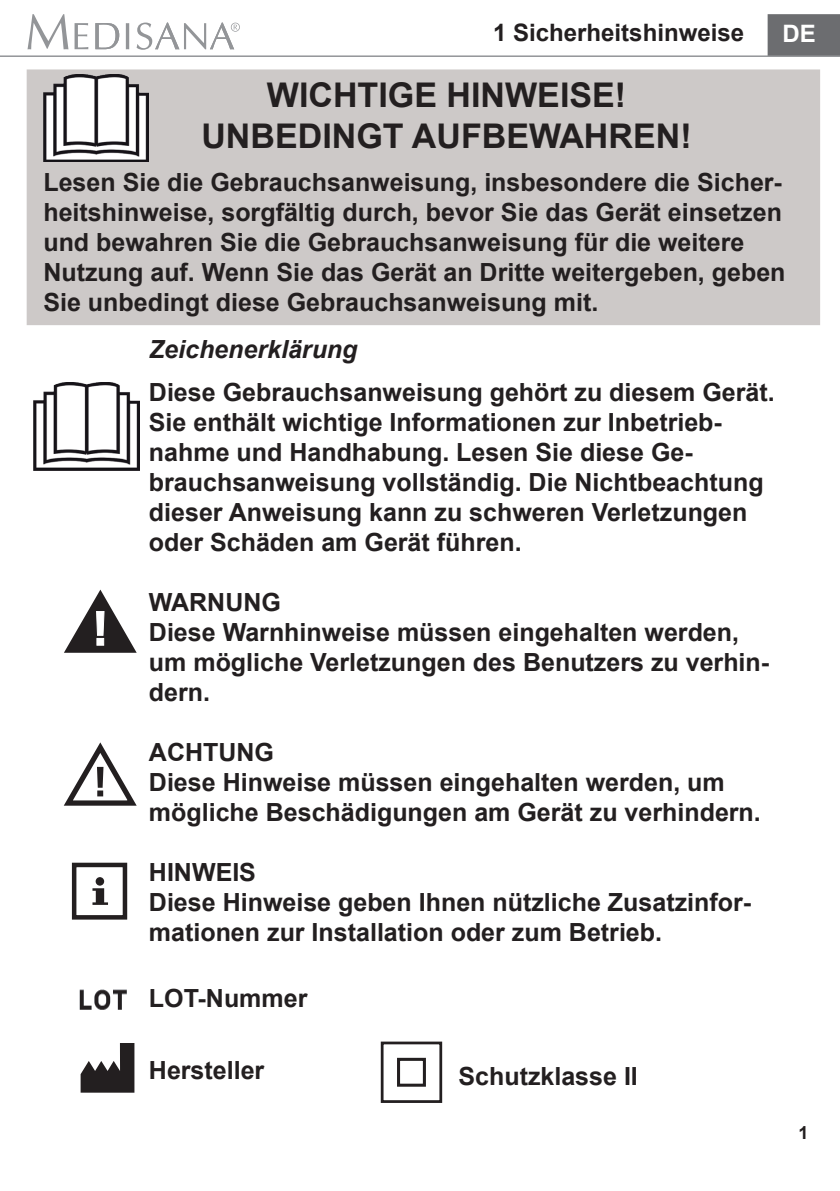
<style>
.page{position:relative;width:840px;height:1191px;background:#fff}
.page>*{position:absolute;margin:0;border:0;box-sizing:border-box;transform-origin:0 0}
.t1{font:700 34px/40.8px "Arial";color:#231f20;text-align:center}
.t2{font:700 25px/30px "Arial";color:#231f20}
.t3{font:italic 700 25px "Arial";color:#231f20}
.t4{font:700 24px "Arial";color:#231f20}
.t5{font:700 24px "Arial";color:#fff}
.t6{font:700 18px "Arial";color:#231f20}
</style>
<div class="page">
<svg style="left:27px;top:14px;width:41px;height:35px"></svg>
<svg style="left:74px;top:23px;width:14px;height:26px"></svg>
<svg style="left:95px;top:23px;width:24px;height:26px"></svg>
<svg style="left:126px;top:23px;width:3px;height:26px"></svg>
<svg style="left:136px;top:23px;width:104px;height:27px"></svg>
<div style="left:767px;top:14px;width:72px;height:41px;background:#6c6d70"></div>
<div style="left:27px;top:69px;width:792px;height:256px;background:#cdc9c8;border:2px solid #cdc9c8"></div>
<img style="left:79px;top:989px;width:48px;height:21px">
<svg style="left:64px;top:742px;width:73px;height:63px"></svg>
<div style="left:72px;top:862px;width:55px;height:57px;border:4px solid #231f20"></div>
<div style="left:96px;top:877px;width:8px;height:8px;background:#231f20;border-radius:50%"></div>
<svg style="left:92px;top:888px;width:16px;height:17px"></svg>
<svg style="left:64px;top:589px;width:73px;height:64px"></svg>
<svg style="left:81px;top:1043px;width:53px;height:49px"></svg>
<img style="left:43px;top:74px;width:106px;height:88px">
<img style="left:33px;top:382px;width:106px;height:88px">
<hr style="left:0;top:55px;width:839px;height:2px;background:#939598">
<div style="left:380px;top:1041px;width:62px;height:62px;border:3px solid #231f20"></div>
<div style="left:397px;top:1057px;width:28px;height:29px;border:3px solid #231f20"></div>
<p class="t4" style="left:493px;top:16px;width:252px">1 Sicherheitshinweise</p>
<p class="t5" style="left:782px;top:17px;width:35px">DE</p>
<h1 class="t1" style="left:201px;top:76px;width:491px">WICHTIGE HINWEISE!<br>UNBEDINGT AUFBEWAHREN!</h1>
<p class="t2" style="left:43px;top:167px;width:743px">Lesen Sie die Gebrauchsanweisung, insbesondere die Sicher&shy;heitshinweise, sorgfältig durch, bevor Sie das Gerät einsetzen und bewahren Sie die Gebrauchsanweisung für die weitere Nutzung auf. Wenn Sie das Gerät an Dritte weitergeben, geben Sie unbedingt diese Gebrauchsanweisung mit.</p>
<p class="t3" style="left:149px;top:332px;width:210px">Zeichenerklärung</p>
<p class="t2" style="left:149px;top:378px;width:627px">Diese Gebrauchsanweisung gehört zu diesem Gerät.<br>Sie enthält wichtige Informationen zur Inbetrieb&shy;nahme und Handhabung. Lesen Sie diese Ge&shy;brauchsanweisung vollständig. Die Nichtbeachtung dieser Anweisung kann zu schweren Verletzungen oder Schäden am Gerät führen.</p>
<p class="t2" style="left:149px;top:588px;width:621px">WARNUNG<br>Diese Warnhinweise müssen eingehalten werden, um mögliche Verletzungen des Benutzers zu verhin&shy;dern.</p>
<p class="t2" style="left:149px;top:738px;width:613px">ACHTUNG<br>Diese Hinweise müssen eingehalten werden, um mögliche Beschädigungen am Gerät zu verhindern.</p>
<p class="t2" style="left:149px;top:858px;width:603px">HINWEIS<br>Diese Hinweise geben Ihnen nützliche Zusatzinfor&shy;mationen zur Installation oder zum Betrieb.</p>
<p class="t2" style="left:149px;top:983px;width:160px">LOT-Nummer</p>
<p class="t2" style="left:149px;top:1055px;width:117px">Hersteller</p>
<p class="t2" style="left:458px;top:1061px;width:181px">Schutzklasse II</p>
<p class="t6" style="left:798px;top:1120px;width:12px">1</p>
</div>
